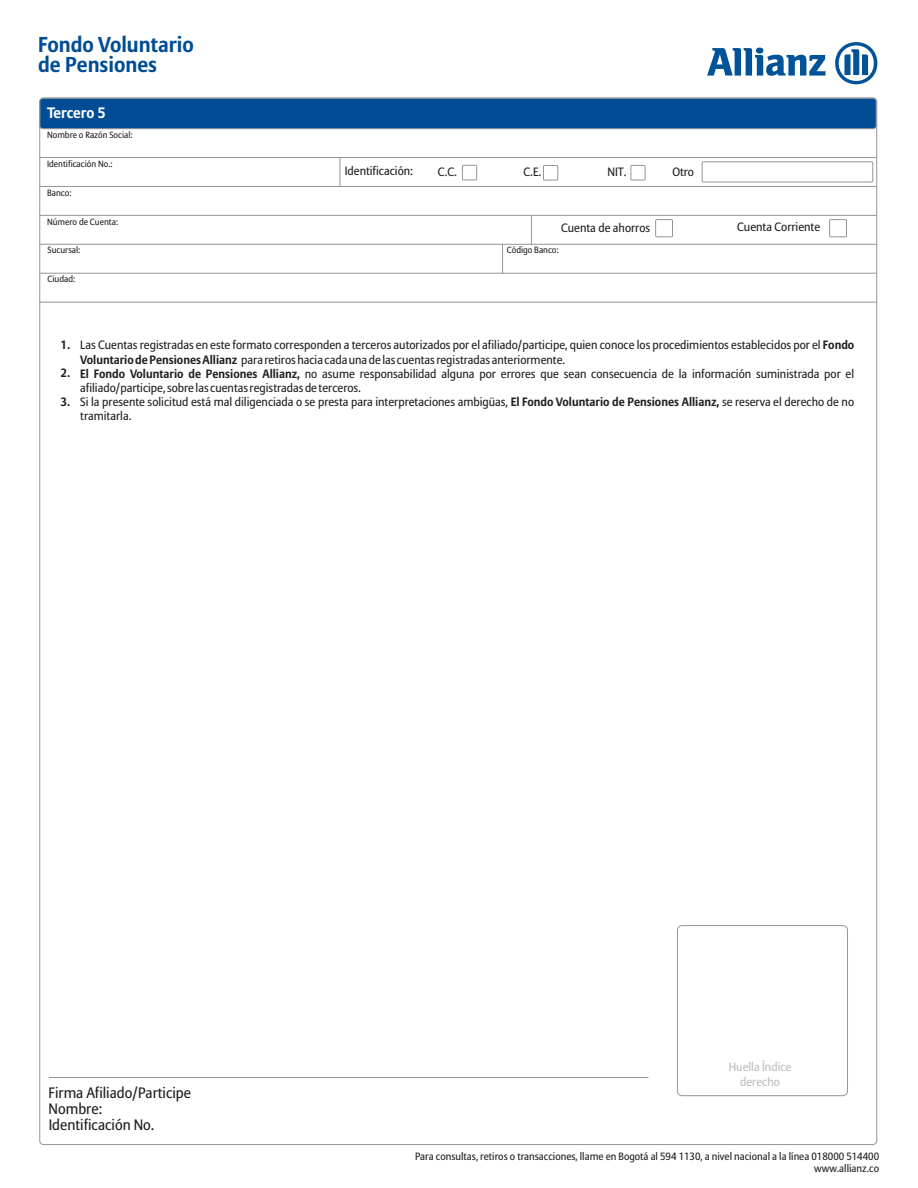
<style>
.page{position:relative;width:918px;height:1188px;background:#fff}
.page>*{position:absolute;margin:0;border:0;box-sizing:border-box;transform-origin:0 0}
.t1{font:700 21.45px/19.5px "Allianz Sans";color:#014d95}
.t2{font:15px/16px "Allianz Sans";color:#231f20}
.t3{font:700 15px "Allianz Sans";color:#fff}
.t4{font:12px/14.2px "Allianz Sans";color:#231f20}
.t5{font:12px/14.2px "Allianz Sans";color:#bcbdc0;text-align:center}
.t6{font:700 12px "Allianz Sans";color:#231f20}
.t7{font:10.5px/12.5px "Allianz Sans";color:#231f20;text-align:right}
.t8{font:9px "Allianz Sans";color:#231f20}
.s1{font-weight:700}
</style>
<div class="page">
<svg style="left:39px;top:98px;width:838px;height:32px"></svg>
<hr style="left:49px;top:1077px;width:599px;height:1px;background:#939598">
<div style="left:677px;top:925px;width:171px;height:171px;border:1px solid #939598;border-radius:5px"></div>
<hr style="left:40px;top:157px;width:836px;height:1px;background:#939598">
<hr style="left:40px;top:186px;width:836px;height:1px;background:#939598">
<hr style="left:40px;top:215px;width:836px;height:1px;background:#939598">
<hr style="left:40px;top:244px;width:836px;height:1px;background:#939598">
<hr style="left:40px;top:273px;width:836px;height:1px;background:#939598">
<hr style="left:40px;top:302px;width:836px;height:1px;background:#939598">
<div style="left:462px;top:165px;width:15px;height:15px;border:1px solid #939598"></div>
<div style="left:543px;top:165px;width:15px;height:15px;border:1px solid #939598"></div>
<div style="left:630px;top:165px;width:16px;height:15px;border:1px solid #939598"></div>
<div style="left:655px;top:219px;width:18px;height:18px;border:1px solid #939598"></div>
<div style="left:829px;top:219px;width:18px;height:18px;border:1px solid #939598"></div>
<hr style="left:502px;top:244px;width:1px;height:30px;background:#939598">
<hr style="left:531px;top:215px;width:1px;height:30px;background:#939598">
<hr style="left:340px;top:157px;width:1px;height:30px;background:#939598">
<div style="left:702px;top:161px;width:171px;height:21px;border:1px solid #939598"></div>
<svg style="left:707px;top:48px;width:119px;height:28px"></svg>
<svg style="left:835px;top:42px;width:42px;height:42px"></svg>
<h1 class="t1" style="left:38px;top:36px;width:157px">Fondo Voluntario de Pensiones</h1>
<p class="t3" style="left:47px;top:107px;width:60px">Tercero 5</p>
<p class="t8" style="left:47px;top:131px;width:87px">Nombre o Razón Social:</p>
<p class="t8" style="left:47px;top:160px;width:67px">Identificación No.:</p>
<p class="t8" style="left:47px;top:189px;width:26px">Banco:</p>
<p class="t8" style="left:47px;top:218px;width:73px">Número de Cuenta:</p>
<p class="t8" style="left:48px;top:246px;width:34px">Sucursal:</p>
<p class="t8" style="left:48px;top:275px;width:29px">Ciudad:</p>
<p class="t4" style="left:345px;top:165px;width:70px">Identificación:</p>
<p class="t4" style="left:438px;top:166px;width:21px">C.C.</p>
<p class="t4" style="left:523px;top:166px;width:19px">C.E.</p>
<p class="t4" style="left:607px;top:166px;width:21px">NIT.</p>
<p class="t4" style="left:672px;top:166px;width:23px">Otro</p>
<p class="t4" style="left:561px;top:222px;width:91px">Cuenta de ahorros</p>
<p class="t8" style="left:507px;top:246px;width:54px">Código Banco:</p>
<p class="t4" style="left:737px;top:221px;width:84px">Cuenta Corriente</p>
<p class="t6" style="left:60px;top:340px;width:11px">1.</p>
<p class="t6" style="left:60px;top:368px;width:11px">2.</p>
<p class="t6" style="left:60px;top:396px;width:11px">3.</p>
<p class="t4" style="left:80px;top:339px;width:776px">Las Cuentas registradas en este formato corresponden a terceros autorizados por el afiliado/participe, quien conoce los procedimientos establecidos por el <span class="s1">Fondo Voluntario de Pensiones Allianz</span> para retiros hacia cada una de las cuentas registradas anteriormente.<br><span class="s1">El Fondo Voluntario de Pensiones Allianz,</span> no asume responsabilidad alguna por errores que sean consecuencia de la información suministrada por el afiliado/participe, sobre las cuentas registradas de terceros.<br>Si la presente solicitud está mal diligenciada o se presta para interpretaciones ambigüas, <span class="s1">El Fondo Voluntario de Pensiones Allianz,</span> se reserva el derecho de no tramitarla.</p>
<p class="t2" style="left:49px;top:1086px;width:144px">Firma Afiliado/Participe<br>Nombre:<br>Identificación No.</p>
<p class="t5" style="left:729px;top:1061px;width:64px">Huella Índice derecho</p>
<p class="t7" style="left:415px;top:1150px;width:466px">Para consultas, retiros o transacciones, llame en Bogotá al 594 1130, a nivel nacional a la línea 018000 514400 www.allianz.co</p>
</div>
